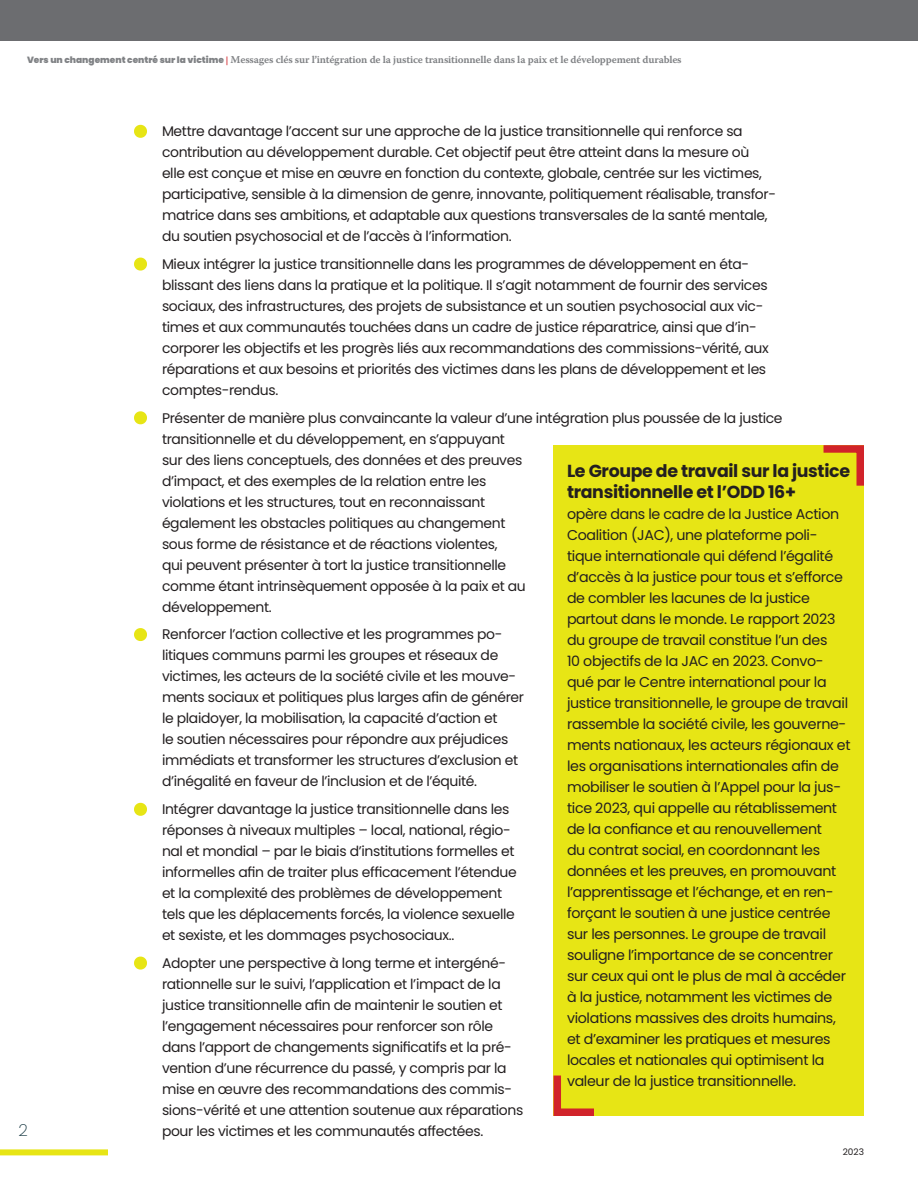
<style>
.page{position:relative;width:918px;height:1188px;background:#fff}
.page>*{position:absolute;margin:0;border:0;box-sizing:border-box;transform-origin:0 0}
.t1{font:700 17.4px/21px "Poppins";letter-spacing:-.02em;color:#231f20}
.t2{font:200 16.5px "Poppins";color:#12343e}
.t3{font:14.25px/21px "Poppins";letter-spacing:-.025em;color:#231f20}
.List_Paragraph{font:13.95px/21px "Poppins";letter-spacing:-.025em;color:#231f20}
.t4{font:10.5px "Warnock Pro Semibold Capt";letter-spacing:-.02em;color:#808285}
.t5{font:9px "Poppins";color:#231f20}
.s1{font-family:"Poppins";font-weight:900;font-size:9px;color:#fff}
.s2{font-size:9px;color:#d1232a}
.s3{color:#e7e515}
</style>
<div class="page">
<div style="left:0;top:0;width:918px;height:40px;background:#6c6d70"></div>
<div style="left:0;top:1149px;width:108px;height:6px;background:#e7e515"></div>
<div style="left:554px;top:445px;width:310px;height:671px;background:#e7e515"></div>
<svg style="left:553px;top:1068px;width:41px;height:48px"></svg>
<svg style="left:823px;top:445px;width:41px;height:41px"></svg>
<p class="t4" style="left:27px;top:54px;width:656px"><span class="s1">Vers un changement centré sur la victime</span> <span class="s2">|</span> Messages clés sur l’intégration de la justice transitionnelle dans la paix et le développement durables</p>
<p class="t2" style="left:19px;top:1121px;width:11px">2</p>
<p class="List_Paragraph" style="left:162px;top:121px;width:616px;text-indent:-27px"><span class="s3">●</span> Mettre davantage l’accent sur une approche de la justice transitionnelle qui renforce sa contribution au développement durable. Cet objectif peut être atteint dans la mesure où<br>elle est conçue et mise en œuvre en fonction du contexte, globale, centrée sur les victimes, participative, sensible à la dimension de genre, innovante, politiquement réalisable, transfor&shy;matrice dans ses ambitions, et adaptable aux questions transversales de la santé mentale, du soutien psychosocial et de l’accès à l’information.</p>
<p class="List_Paragraph" style="left:162px;top:254px;width:608px;text-indent:-27px"><span class="s3">●</span> Mieux intégrer la justice transitionnelle dans les programmes de développement en éta&shy;blissant des liens dans la pratique et la politique. Il s’agit notamment de fournir des services sociaux, des infrastructures, des projets de subsistance et un soutien psychosocial aux vic&shy;times et aux communautés touchées dans un cadre de justice réparatrice, ainsi que d’in&shy;corporer les objectifs et les progrès liés aux recommandations des commissions-vérité, aux réparations et aux besoins et priorités des victimes dans les plans de développement et les comptes-rendus.</p>
<p class="List_Paragraph" style="left:162px;top:407px;width:622px;text-indent:-27px"><span class="s3">●</span> Présenter de manière plus convaincante la valeur d’une intégration plus poussée de la justice transitionnelle et du développement, en s’appuyant<br>sur des liens conceptuels, des données et des preuves<br>d’impact, et des exemples de la relation entre les<br>violations et les structures, tout en reconnaissant<br>également les obstacles politiques au changement<br>sous forme de résistance et de réactions violentes,<br>qui peuvent présenter à tort la justice transitionnelle<br>comme étant intrinsèquement opposée à la paix et au<br>développement.</p>
<p class="List_Paragraph" style="left:162px;top:624px;width:364px;text-indent:-27px"><span class="s3">●</span> Renforcer l’action collective et les programmes po&shy;litiques communs parmi les groupes et réseaux de victimes, les acteurs de la société civile et les mouve&shy;ments sociaux et politiques plus larges afin de générer le plaidoyer, la mobilisation, la capacité d’action et<br>le soutien nécessaires pour répondre aux préjudices immédiats et transformer les structures d’exclusion et d’inégalité en faveur de l’inclusion et de l’équité.</p>
<p class="List_Paragraph" style="left:162px;top:799px;width:356px;text-indent:-27px"><span class="s3">●</span> Intégrer davantage la justice transitionnelle dans les réponses à niveaux multiples – local, national, régio&shy;nal et mondial – par le biais d’institutions formelles et informelles afin de traiter plus efficacement l’étendue et la complexité des problèmes de développement tels que les déplacements forcés, la violence sexuelle et sexiste, et les dommages psychosociaux..</p>
<p class="List_Paragraph" style="left:162px;top:953px;width:363px;text-indent:-27px"><span class="s3">●</span> Adopter une perspective à long terme et intergéné&shy;rationnelle sur le suivi, l’application et l’impact de la justice transitionnelle afin de maintenir le soutien et l’engagement nécessaires pour renforcer son rôle dans l’apport de changements significatifs et la pré&shy;vention d’une récurrence du passé, y compris par la mise en œuvre des recommandations des commis&shy;sions-vérité et une attention soutenue aux réparations pour les victimes et les communautés affectées.</p>
<p class="t1" style="left:567px;top:460px;width:285px">Le Groupe de travail sur la justice transitionnelle et l’ODD 16+</p>
<p class="t3" style="left:567px;top:504px;width:285px">opère dans le cadre de la Justice Action Coalition (JAC), une plateforme poli&shy;tique internationale qui défend l’égalité d’accès à la justice pour tous et s’efforce de combler les lacunes de la justice partout dans le monde. Le rapport 2023 du groupe de travail constitue l’un des<br>10 objectifs de la JAC en 2023. Convo&shy;qué par le Centre international pour la justice transitionnelle, le groupe de travail rassemble la société civile, les gouverne&shy;ments nationaux, les acteurs régionaux et les organisations internationales afin de mobiliser le soutien à l’Appel pour la jus&shy;tice 2023, qui appelle au rétablissement de la confiance et au renouvellement<br>du contrat social, en coordonnant les données et les preuves, en promouvant l’apprentissage et l’échange, et en ren&shy;forçant le soutien à une justice centrée sur les personnes. Le groupe de travail souligne l’importance de se concentrer sur ceux qui ont le plus de mal à accéder à la justice, notamment les victimes de violations massives des droits humains, et d’examiner les pratiques et mesures locales et nationales qui optimisent la valeur de la justice transitionnelle.</p>
<p class="t5" style="left:843px;top:1147px;width:23px">2023</p>
</div>
